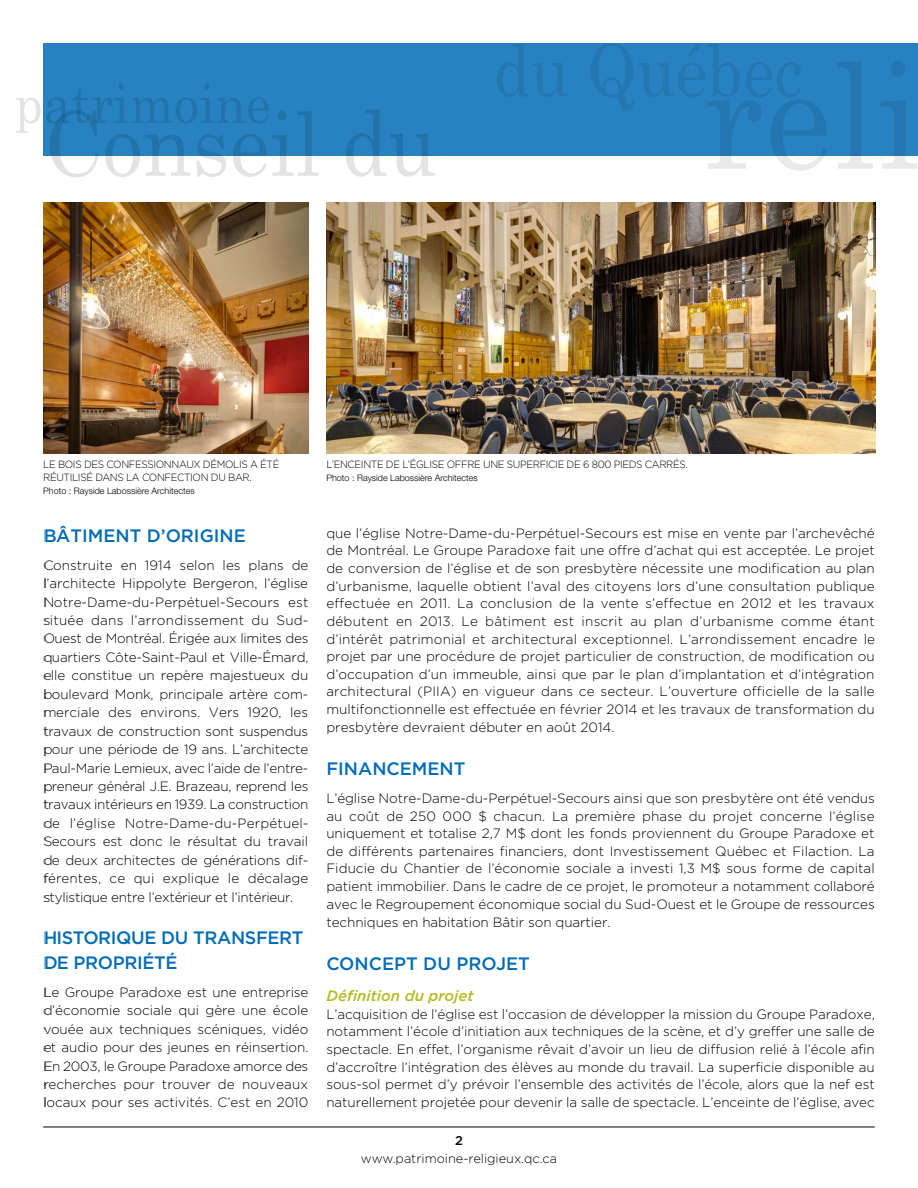
<style>
.page{position:relative;width:918px;height:1188px;background:#fff}
.page>*{position:absolute;margin:0;border:0;box-sizing:border-box;transform-origin:0 0}
.t1{font:500 18px "Gotham";color:#036cb6}
.t2{font:500 18px/24.5px "Gotham";letter-spacing:-.02em;color:#036cb6}
.t3{font:italic 500 15px "Gotham";color:#b2bb1e}
.t4{font:300 13.5px/17.7px "Gotham";letter-spacing:-.005em;color:#000;text-align:justify}
.t5{font:300 12.75px "Gotham";color:#000}
.t6{font:500 12.75px "Gotham";color:#000}
.t7{font:300 10.5px/12.6px "Gotham";letter-spacing:-.035em;color:#000;scale:.95 1}
.t8{font:300 9px "Helvetica Neue";color:#000}
</style>
<div class="page">
<hr style="left:43px;top:1127px;width:832px;height:1px;background:#000">
<div style="left:43px;top:43px;width:875px;height:113px;background:#2882c1"></div>
<svg style="left:837px;top:61px;width:36px;height:108px"></svg>
<svg style="left:881px;top:61px;width:36px;height:108px"></svg>
<svg style="left:346px;top:109px;width:89px;height:68px"></svg>
<svg style="left:16px;top:83px;width:303px;height:94px"></svg>
<svg style="left:497px;top:44px;width:70px;height:53px"></svg>
<svg style="left:591px;top:43px;width:236px;height:128px"></svg>
<img style="left:326px;top:203px;width:549px;height:250px">
<img style="left:43px;top:203px;width:265px;height:250px">
<p class="t7" style="left:43px;top:458px;width:250px">LE BOIS DES CONFESSIONNAUX DÉMOLIS A ÉTÉ<br>RÉUTILISÉ DANS LA CONFECTION DU BAR.</p>
<p class="t8" style="left:43px;top:485px;width:153px">Photo : Rayside Labossière Architectes</p>
<h1 class="t1" style="left:43px;top:525px;width:204px">BÂTIMENT D’ORIGINE</h1>
<p class="t4" style="left:43px;top:556px;width:267px;line-height:18.5px">Construite en 1914 selon les plans de l’architecte Hippolyte Bergeron, l’église Notre-Dame-du-Perpétuel-Secours est située dans l’arrondissement du Sud-Ouest de Montréal. Érigée aux limites des quartiers Côte-Saint-Paul et Ville-Émard, elle constitue un repère majestueux du boulevard Monk, principale artère com&shy;merciale des environs. Vers 1920, les travaux de construction sont suspendus pour une période de 19 ans. L’architecte Paul-Marie Lemieux, avec l’aide de l’entre&shy;preneur général J.E. Brazeau, reprend les travaux intérieurs en 1939. La construction de l’église Notre-Dame-du-Perpétuel-Secours est donc le résultat du travail de deux architectes de générations dif&shy;férentes, ce qui explique le décalage stylistique entre l’extérieur et l’intérieur.</p>
<h1 class="t2" style="left:43px;top:925px;width:262px">HISTORIQUE DU TRANSFERT<br>DE PROPRIÉTÉ</h1>
<p class="t4" style="left:43px;top:983px;width:267px;line-height:18.3px">Le Groupe Paradoxe est une entreprise d’économie sociale qui gère une école vouée aux techniques scéniques, vidéo et audio pour des jeunes en réinsertion.<br>En 2003, le Groupe Paradoxe amorce des recherches pour trouver de nouveaux locaux pour ses activités. C’est en 2010</p>
<p class="t7" style="left:326px;top:458px;width:382px">L’ENCEINTE DE L’ÉGLISE OFFRE UNE SUPERFICIE DE 6 800 PIEDS CARRÉS.</p>
<p class="t8" style="left:326px;top:472px;width:153px">Photo : Rayside Labossière Architectes</p>
<p class="t4" style="left:326px;top:524px;width:550px">que l’église Notre-Dame-du-Perpétuel-Secours est mise en vente par l’archevêché de Montréal. Le Groupe Paradoxe fait une offre d’achat qui est acceptée. Le projet de conversion de l’église et de son presbytère nécessite une modification au plan d’urbanisme, laquelle obtient l’aval des citoyens lors d’une consultation publique effectuée en 2011. La conclusion de la vente s’effectue en 2012 et les travaux débutent en 2013. Le bâtiment est inscrit au plan d’urbanisme comme étant d’intérêt patrimonial et architectural exceptionnel. L’arrondissement encadre le projet par une procédure de projet particulier de construction, de modification ou d’occupation d’un immeuble, ainsi que par le plan d’implantation et d’intégration architectural (PIIA) en vigueur dans ce secteur. L’ouverture officielle de la salle multifonctionnelle est effectuée en février 2014 et les travaux de transformation du presbytère devraient débuter en août 2014.</p>
<h1 class="t1" style="left:326px;top:758px;width:141px">FINANCEMENT</h1>
<p class="t4" style="left:326px;top:789px;width:550px">L’église Notre-Dame-du-Perpétuel-Secours ainsi que son presbytère ont été vendus au coût de 250 000 $ chacun. La première phase du projet concerne l’église uniquement et totalise 2,7 M$ dont les fonds proviennent du Groupe Paradoxe et de différents partenaires financiers, dont Investissement Québec et Filaction. La Fiducie du Chantier de l’économie sociale a investi 1,3 M$ sous forme de capital patient immobilier. Dans le cadre de ce projet, le promoteur a notamment collaboré avec le Regroupement économique social du Sud-Ouest et le Groupe de ressources techniques en habitation Bâtir son quartier.</p>
<h1 class="t1" style="left:326px;top:953px;width:205px">CONCEPT DU PROJET</h1>
<p class="t3" style="left:326px;top:987px;width:149px">Définition du projet</p>
<p class="t4" style="left:326px;top:1005px;width:550px">L’acquisition de l’église est l’occasion de développer la mission du Groupe Paradoxe, notamment l’école d’initiation aux techniques de la scène, et d’y greffer une salle de spectacle. En effet, l’organisme rêvait d’avoir un lieu de diffusion relié à l’école afin d’accroître l’intégration des élèves au monde du travail. La superficie disponible au sous-sol permet d’y prévoir l’ensemble des activités de l’école, alors que la nef est naturellement projetée pour devenir la salle de spectacle. L’enceinte de l’église, avec</p>
<p class="t6" style="left:455px;top:1133px;width:9px">2</p>
<p class="t5" style="left:361px;top:1151px;width:198px">www.patrimoine-religieux.qc.ca</p>
</div>
